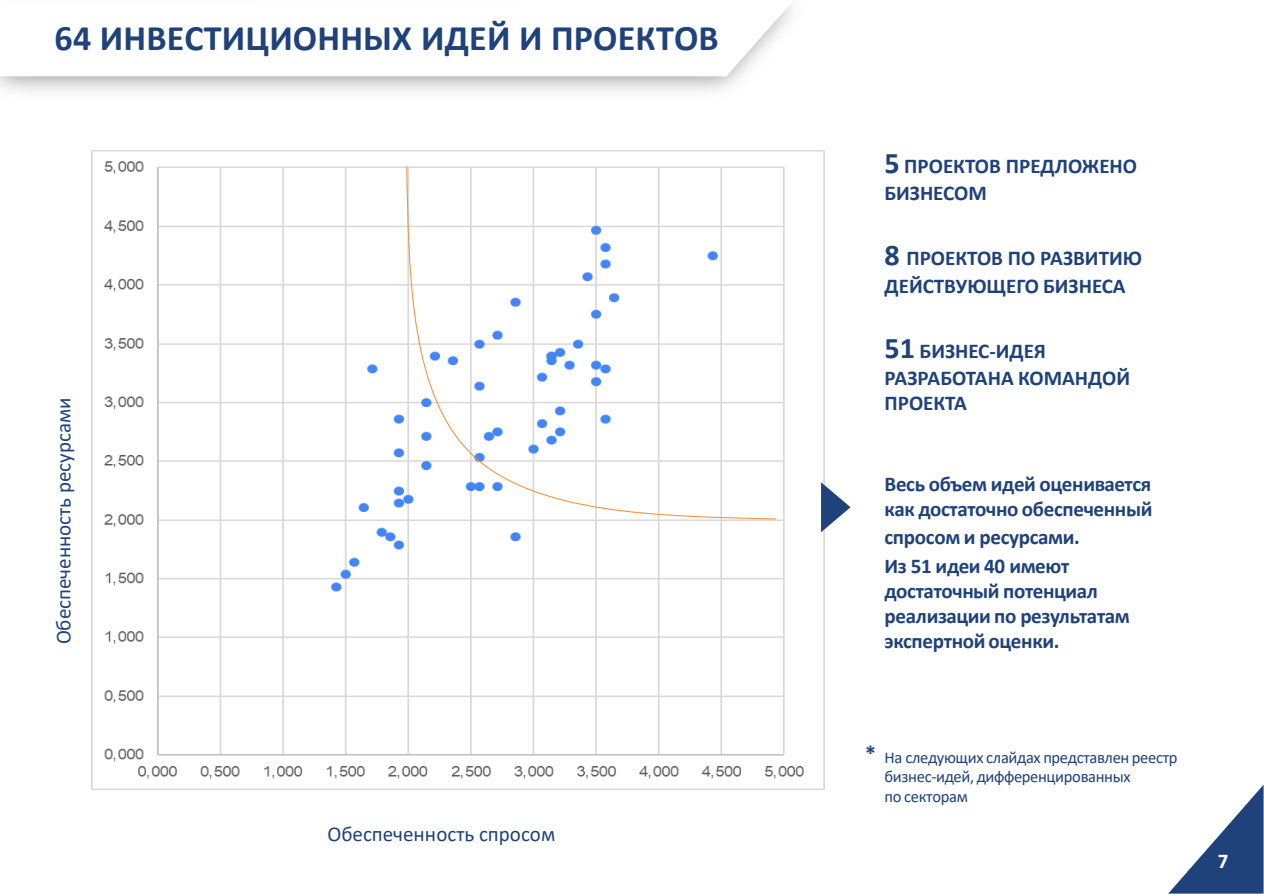
<style>
.page{position:relative;width:1264px;height:894px;background:#fff}
.page>*{position:absolute;margin:0;border:0;box-sizing:border-box;transform-origin:0 0}
.t1{font:700 36px "Calibri";letter-spacing:.005em;color:#1f427b}
.t2{font:700 21.9px "Calibri";color:#1f427b}
.t3{font:700 21px/25.2px "Calibri";letter-spacing:-.015em;color:#1f427b}
.t4{font:21px "Calibri";color:#1f427b}
.t5{font:700 21px "Calibri";color:#fff}
.t6{font:16.5px/19.8px "Calibri";letter-spacing:-.02em;color:#1f427b}
.s1{font-size:30px}
</style>
<div class="page">
<img style="left:91px;top:151px;width:733px;height:638px">
<svg style="left:2px;top:0;width:791px;height:76px"></svg>
<svg style="left:820px;top:482px;width:30px;height:50px"></svg>
<svg style="left:405px;top:165px;width:372px;height:355px"></svg>
<svg style="left:1169px;top:785px;width:94px;height:108px"></svg>
<h1 class="t1" style="left:55px;top:12px;width:665px">64 ИНВЕСТИЦИОННЫХ ИДЕЙ И ПРОЕКТОВ</h1>
<p class="t4" style="left:49px;top:644px;width:248px;rotate:-90deg">Обеспеченность ресурсами</p>
<p class="t4" style="left:327px;top:819px;width:229px">Обеспеченность спросом</p>
<p class="t3" style="left:884px;top:151px;width:254px;line-height:27.6px"><span class="s1">5</span> ПРОЕКТОВ ПРЕДЛОЖЕНО<br>БИЗНЕСОМ</p>
<p class="t3" style="left:884px;top:244px;width:259px;line-height:27.8px"><span class="s1">8</span> ПРОЕКТОВ ПО РАЗВИТИЮ<br>ДЕЙСТВУЮЩЕГО БИЗНЕСА</p>
<p class="t3" style="left:884px;top:336px;width:247px;line-height:27.6px"><span class="s1">51</span> БИЗНЕС-ИДЕЯ<br>РАЗРАБОТАНА КОМАНДОЙ</p>
<p class="t3" style="left:884px;top:390px;width:84px">ПРОЕКТА</p>
<p class="t3" style="left:884px;top:471px;width:269px">Весь объем идей оценивается как достаточно обеспеченный</p>
<p class="t3" style="left:884px;top:524px;width:197px">спросом и ресурсами.</p>
<p class="t3" style="left:884px;top:552px;width:247px">Из 51 идеи 40 имеют достаточный потенциал реализации по результатам экспертной оценки.</p>
<p class="t2" style="left:864px;top:738px;width:12px">*</p>
<p class="t6" style="left:884px;top:746px;width:294px">На следующих слайдах представлен реестр бизнес-идей, дифференцированных<br>по секторам</p>
<p class="t5" style="left:1217px;top:846px;width:12px">7</p>
</div>
